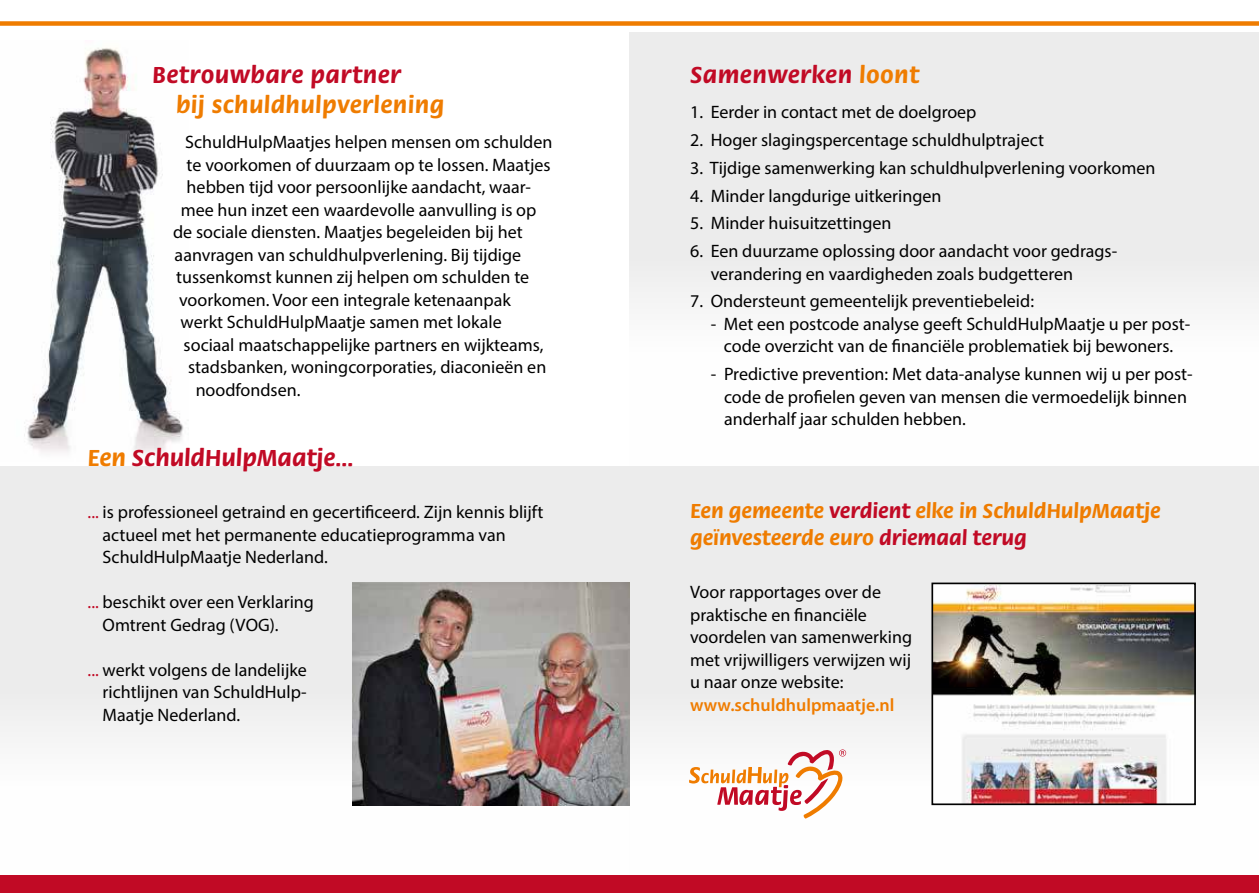
<style>
.page{position:relative;width:1259px;height:893px;background:#fff}
.page>*{position:absolute;margin:0;border:0;box-sizing:border-box;transform-origin:0 0}
.t1{font:700 24px "Flora ITC";letter-spacing:.02em;color:#c10a25}
.t2{font:700 24px "Flora ITC";letter-spacing:.02em;color:#ef7c00}
.t3{font:700 24px "Flora ITC";color:#c10a25}
.t4{font:700 21px/27px "Flora ITC";color:#ef7c00}
.t5{font:18px/22.5px "Myriad Pro";color:#000}
.t6{font:600 18px "Myriad Pro";color:#ef7c00}
.s1{color:#ef7c00}
.s2{color:#c10a25}
</style>
<div class="page">
<div style="left:0;top:21px;width:1259px;height:5px;background:#ef7c00"></div>
<svg style="left:0;top:466px;width:629px;height:427px;fill:#ececec"></svg>
<svg style="left:629px;top:472px;width:630px;height:421px;fill:#ececec"></svg>
<div style="left:629px;top:32px;width:630px;height:440px;background:linear-gradient(to right,#f3f3f3,#f3f3f3)"></div>
<svg style="left:689px;top:749px;width:157px;height:69px"></svg>
<img style="left:353px;top:583px;width:276px;height:222px">
<img style="left:934px;top:586px;width:259px;height:216px">
<div style="left:931px;top:583px;width:265px;height:222px;border:2px solid #000"></div>
<img style="left:24px;top:47px;width:164px;height:407px">
<h1 class="t1" style="left:152px;top:65px;width:250px">Betrouwbare partner</h1>
<h1 class="t2" style="left:176px;top:95px;width:269px">bij schuldhulpverlening</h1>
<p class="t5" style="left:185px;top:132px;width:369px">SchuldHulpMaatjes helpen mensen om schulden</p>
<p class="t5" style="left:187px;top:155px;width:365px">te voorkomen of duurzaam op te lossen. Maatjes</p>
<p class="t5" style="left:187px;top:177px;width:346px">hebben tijd voor persoonlijke aandacht, waar-</p>
<p class="t5" style="left:181px;top:200px;width:357px">mee hun inzet een waardevolle aanvulling is op</p>
<p class="t5" style="left:173px;top:222px;width:351px">de sociale diensten. Maatjes begeleiden bij het</p>
<p class="t5" style="left:175px;top:245px;width:348px">aanvragen van schuldhulpverlening. Bij tijdige</p>
<p class="t5" style="left:176px;top:267px;width:354px">tussenkomst kunnen zij helpen om schulden te</p>
<p class="t5" style="left:179px;top:290px;width:333px">voorkomen. Voor een integrale ketenaanpak</p>
<p class="t5" style="left:181px;top:312px;width:323px">werkt SchuldHulpMaatje samen met lokale</p>
<p class="t5" style="left:184px;top:335px;width:361px">sociaal maatschappelijke partners en wijkteams,</p>
<p class="t5" style="left:188px;top:357px;width:360px">stadsbanken, woningcorporaties, diaconieën en</p>
<p class="t5" style="left:196px;top:380px;width:106px">noodfondsen.</p>
<h1 class="t3" style="left:88px;top:448px;width:267px"><span class="s1">Een</span> SchuldHulpMaatje...</h1>
<p class="t5" style="left:103px;top:502px;width:442px;text-indent:-15px"><span class="s2">...</span> is professioneel getraind en gecertificeerd. Zijn kennis blijft actueel met het permanente educatieprogramma van<br>SchuldHulpMaatje Nederland.</p>
<p class="t5" style="left:103px;top:592px;width:213px;text-indent:-15px"><span class="s2">...</span> beschikt over een Verklaring<br>Omtrent Gedrag (VOG).</p>
<p class="t5" style="left:103px;top:660px;width:206px;text-align:justify;text-indent:-15px"><span class="s2">...</span> werkt volgens de lande lijke richtlijnen van SchuldHulp-Maatje Nederland.</p>
<h1 class="t1" style="left:690px;top:65px;width:230px">Samenwerken <span class="s1">loont</span></h1>
<p class="t5" style="left:690px;top:102px;width:288px">1. Eerder in contact met de doelgroep</p>
<p class="t5" style="left:690px;top:130px;width:355px">2. Hoger slagingspercentage schuldhulptraject</p>
<p class="t5" style="left:690px;top:158px;width:467px">3. Tijdige samenwerking kan schuldhulpverlening voorkomen</p>
<p class="t5" style="left:690px;top:186px;width:253px">4. Minder langdurige uitkeringen</p>
<p class="t5" style="left:690px;top:214px;width:203px">5. Minder huisuitzettingen</p>
<p class="t5" style="left:710px;top:241px;width:408px;text-indent:-21px">6. Een duurzame oplossing door aandacht voor gedrags&shy;verandering en vaardigheden zoals budgetteren</p>
<p class="t5" style="left:690px;top:292px;width:345px">7. Ondersteunt gemeentelijk preventiebeleid:</p>
<p class="t5" style="left:710px;top:314px;width:481px;text-align:center">- Met een postcode analyse geeft SchuldHulpMaatje u per post&shy;code overzicht van de financiële problematiek bij bewoners.</p>
<p class="t5" style="left:724px;top:365px;width:470px;text-indent:-13px">- Predictive prevention: Met data-analyse kunnen wij u per post&shy;code de profielen geven van mensen die vermoedelijk binnen anderhalf jaar schulden hebben.</p>
<p class="t4" style="left:690px;top:499px;width:472px">Een gemeente <span class="s2">verdient</span> elke in SchuldHulpMaatje geïnvesteerde euro <span class="s2">driemaal terug</span></p>
<p class="t5" style="left:690px;top:582px;width:223px">Voor rapportages over de praktische en financiële voordelen van samenwerking met vrijwilligers verwijzen wij u naar onze website:</p>
<p class="t6" style="left:690px;top:698px;width:206px">www.schuldhulpmaatje.nl</p>
</div>
